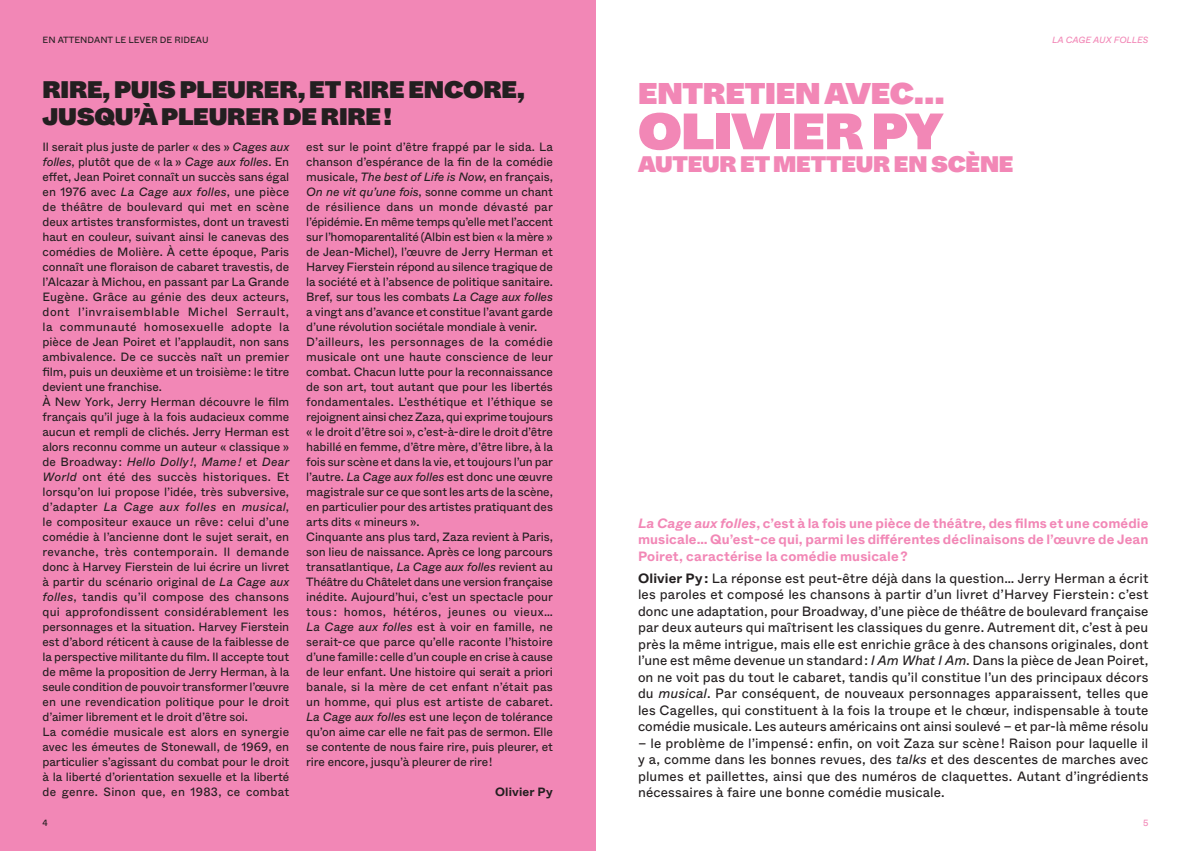
<style>
.page{position:relative;width:1191px;height:851px;background:#fff}
.page>*{position:absolute;margin:0;border:0;box-sizing:border-box;transform-origin:0 0}
.TITRES_34_PT{font:51px "ABC Whyte Super";letter-spacing:-.01em;color:#f287b6}
.TITRES_24_PT{font:30px "ABC Whyte Super";letter-spacing:-.01em;color:#f287b6}
.TITRES_24_PT-2{font:24px/27px "ABC Whyte Super";letter-spacing:-.01em;color:#231f20}
.TITRES_24_PT-3{font:22.5px "ABC Whyte Super";letter-spacing:-.01em;color:#f287b6}
.texte{font:13.5px/16.5px "ABC Whyte";color:#231f20;text-align:justify}
.texte_couleur{font:700 13.5px/16.5px "ABC Whyte";letter-spacing:.01em;color:#f287b6;text-align:justify}
.texte-2{font:12px/15px "ABC Whyte";letter-spacing:-.005em;color:#231f20;text-align:justify}
.texte-3{font:700 12px "ABC Whyte";letter-spacing:.015em;color:#231f20}
.FIL_ARIANE{font:9px "ABC Whyte";color:#231f20}
.FIL_ARIANE-2{font:italic 9px "ABC Whyte";color:#f287b6}
.FIL_ARIANE-3{font:9px "ABC Whyte";color:#f287b6}
.s1{font-style:italic}
.s2{font-weight:700}
</style>
<div class="page">
<div style="left:0;top:0;width:595px;height:850px;background:#f287b6"></div>
<p class="FIL_ARIANE" style="left:43px;top:34px;width:167px">EN ATTENDANT LE LEVER DE RIDEAU</p>
<p class="TITRES_24_PT-2" style="left:43px;top:76px;width:484px">RIRE, PUIS PLEURER, ET RIRE ENCORE,<br>JUSQU’À PLEURER DE RIRE !</p>
<p class="texte-2" style="left:43px;top:139px;width:248px">Il serait plus juste de parler « des » <span class="s1">Cages aux folles</span>, plutôt que de « la » <span class="s1">Cage aux folles</span>. En effet, Jean Poiret connaît un succès sans égal en 1976 avec <span class="s1">La Cage aux folles</span>, une pièce de théâtre de boulevard qui met en scène deux artistes transformistes, dont un travesti haut en couleur, suivant ainsi le canevas des comédies de Molière. À cette époque, Paris connaît une floraison de cabaret travestis, de l’Alcazar à Michou, en passant par La Grande Eugène. Grâce au génie des deux acteurs, dont l’invraisemblable Michel Serrault, la communauté homosexuelle adopte la pièce de Jean Poiret et l’applaudit, non sans ambivalence. De ce succès naît un premier film, puis un deuxième et un troisième : le titre devient une franchise.</p>
<p class="texte-2" style="left:43px;top:394px;width:248px">À New York, Jerry Herman découvre le film français qu’il juge à la fois audacieux comme aucun et rempli de clichés. Jerry Herman est alors reconnu comme un auteur « classique » de Broadway : <span class="s1">Hello Dolly !</span>, <span class="s1">Mame !</span> et <span class="s1">Dear World</span> ont été des succès historiques. Et lorsqu’on lui propose l’idée, très subversive, d’adapter <span class="s1">La Cage aux folles</span> en <span class="s1">musical</span>, le compositeur exauce un rêve : celui d’une comédie à l’ancienne dont le sujet serait, en revanche, très contemporain. Il demande donc à Harvey Fierstein de lui écrire un livret à partir du scénario original de <span class="s1">La Cage aux folles</span>, tandis qu’il compose des chansons qui approfondissent considérablement les personnages et la situation. Harvey Fierstein est d’abord réticent à cause de la faiblesse de la perspective militante du film. Il accepte tout de même la proposition de Jerry Herman, à la seule condition de pouvoir transformer l’œuvre en une revendication politique pour le droit d’aimer librement et le droit d’être soi.</p>
<p class="texte-2" style="left:43px;top:724px;width:248px">La comédie musicale est alors en synergie avec les émeutes de Stonewall, de 1969, en particulier s’agissant du combat pour le droit à la liberté d’orientation sexuelle et la liberté de genre. Sinon que, en 1983, ce combat</p>
<p class="texte-2" style="left:306px;top:139px;width:248px">est sur le point d’être frappé par le sida. La chanson d’espérance de la fin de la comédie musicale, <span class="s1">The best of Life is Now</span>, en français, <span class="s1">On ne vit qu’une fois</span>, sonne comme un chant de résilience dans un monde dévasté par l’épidémie. En même temps qu’elle met l’accent sur l’homoparentalité (Albin est bien « la mère » de Jean-Michel), l’œuvre de Jerry Herman et Harvey Fierstein répond au silence tragique de la société et à l’absence de politique sanitaire.<br>Bref, sur tous les combats <span class="s1">La Cage aux folles </span>a vingt ans d’avance et constitue l’avant garde d’une révolution sociétale mondiale à venir.</p>
<p class="texte-2" style="left:306px;top:334px;width:248px">D’ailleurs, les personnages de la comédie musicale ont une haute conscience de leur combat. Chacun lutte pour la reconnaissance de son art, tout autant que pour les libertés fondamentales. L’esthétique et l’éthique se rejoignent ainsi chez Zaza, qui exprime toujours « le droit d’être soi », c’est-à-dire le droit d’être habillé en femme, d’être mère, d’être libre, à la fois sur scène et dans la vie, et toujours l’un par l’autre. <span class="s1">La Cage aux folles</span> est donc une œuvre magistrale sur ce que sont les arts de la scène, en particulier pour des artistes pratiquant des arts dits « mineurs ».</p>
<p class="texte-2" style="left:306px;top:529px;width:248px">Cinquante ans plus tard, Zaza revient à Paris, son lieu de naissance. Après ce long parcours transatlantique, <span class="s1">La Cage aux folles</span> revient au Théâtre du Châtelet dans une version française inédite. Aujourd’hui, c’est un spectacle pour tous : homos, hétéros, jeunes ou vieux… <span class="s1">La Cage aux folles</span> est à voir en famille, ne serait-ce que parce qu’elle raconte l’histoire d’une famille : celle d’un couple en crise à cause de leur enfant. Une histoire qui serait a priori banale, si la mère de cet enfant n’était pas un homme, qui plus est artiste de cabaret.<br><span class="s1">La Cage aux folles</span> est une leçon de tolérance qu’on aime car elle ne fait pas de sermon. Elle se contente de nous faire rire, puis pleurer, et rire encore, jusqu’à pleurer de rire !</p>
<p class="texte-3" style="left:495px;top:784px;width:59px">Olivier Py</p>
<p class="FIL_ARIANE" style="left:43px;top:817px;width:7px">4</p>
<p class="TITRES_24_PT" style="left:638px;top:72px;width:308px">ENTRETIEN AVEC…</p>
<p class="TITRES_34_PT" style="left:638px;top:95px;width:306px">OLIVIER PY</p>
<p class="TITRES_24_PT-3" style="left:638px;top:148px;width:377px">AUTEUR ET METTEUR EN SCÈNE</p>
<p class="FIL_ARIANE-2" style="left:1052px;top:34px;width:98px">LA CAGE AUX FOLLES</p>
<p class="texte_couleur" style="left:638px;top:515px;width:512px"><span class="s1">La Cage aux folles</span>, c’est à la fois une pièce de théâtre, des films et une comédie musicale… Qu’est-ce qui, parmi les différentes déclinaisons de l’œuvre de Jean Poiret, caractérise la comédie musicale ?</p>
<p class="texte" style="left:638px;top:569px;width:512px"><span class="s2">Olivier Py :</span> La réponse est peut-être déjà dans la question… Jerry Herman a écrit les paroles et composé les chansons à partir d’un livret d’Harvey Fierstein : c’est donc une adaptation, pour Broadway, d’une pièce de théâtre de boulevard française par deux auteurs qui maîtrisent les classiques du genre. Autrement dit, c’est à peu près la même intrigue, mais elle est enrichie grâce à des chansons originales, dont l’une est même devenue un standard : <span class="s1">I Am What I Am</span>. Dans la pièce de Jean Poiret, on ne voit pas du tout le cabaret, tandis qu’il constitue l’un des principaux décors du <span class="s1">musical</span>. Par conséquent, de nouveaux personnages apparaissent, telles que les Cagelles, qui constituent à la fois la troupe et le chœur, indispensable à toute comédie musicale. Les auteurs américains ont ainsi soulevé – et par-là même résolu</p>
<p class="texte" style="left:638px;top:734px;width:512px">– le problème de l’impensé : enfin, on voit Zaza sur scène ! Raison pour laquelle il y a, comme dans les bonnes revues, des <span class="s1">talks</span> et des descentes de marches avec plumes et paillettes, ainsi que des numéros de claquettes. Autant d’ingrédients nécessaires à faire une bonne comédie musicale.</p>
<p class="FIL_ARIANE-3" style="left:1143px;top:817px;width:7px">5</p>
</div>
